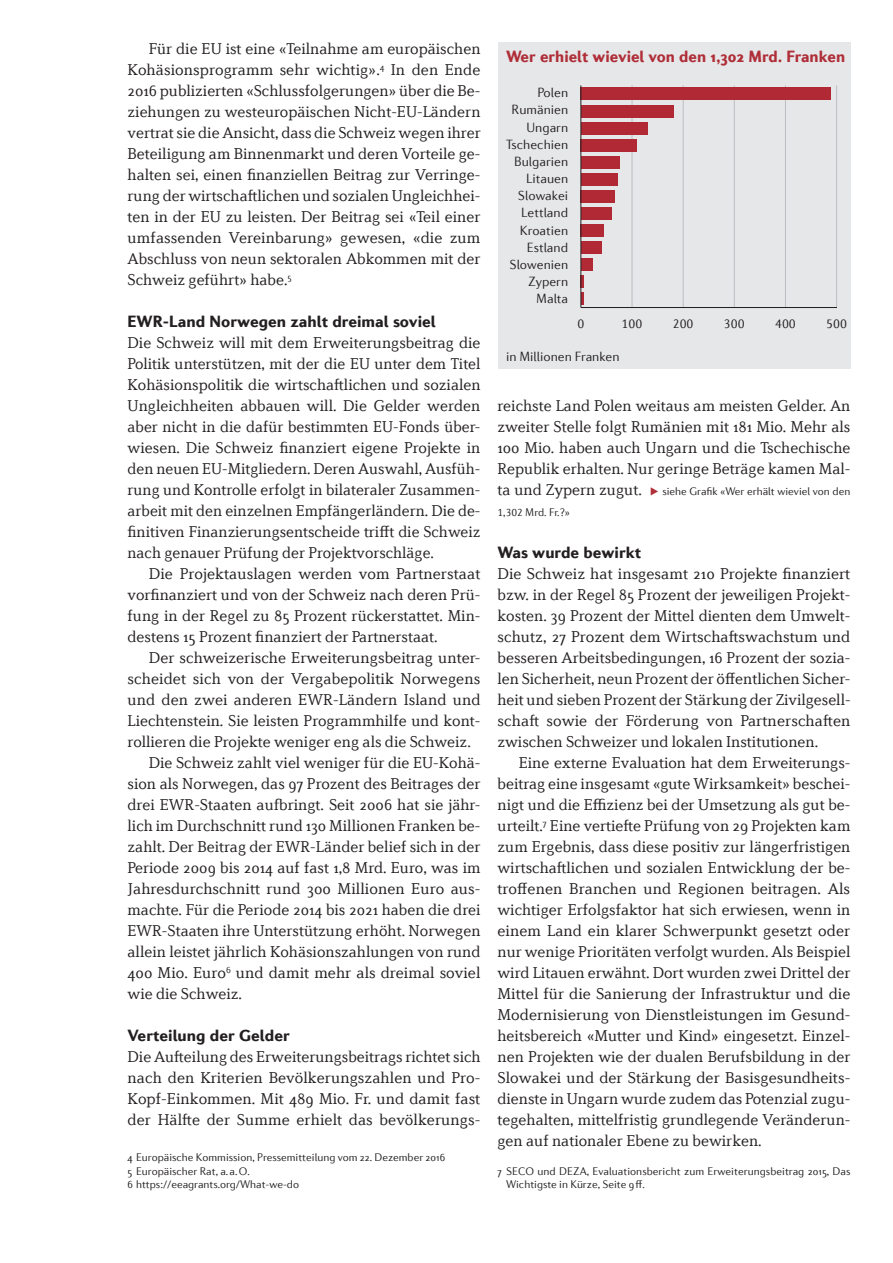
<style>
.page{position:relative;width:893px;height:1263px;background:#fff}
.page>*{position:absolute;margin:0;border:0;box-sizing:border-box;transform-origin:0 0}
.t1{font:300 16.5px/21px "Diverda Serif Com";color:#231f20;text-align:justify}
.t2{font:900 16.5px "Diverda Sans Com";color:#231f20}
.t3{font:900 16.5px "Diverda Sans Com";color:#af2e38}
.t4{font:300 13.5px/17.1px "Diverda Sans Com";color:#231f20;text-align:right}
.t5{font:300 11.25px/13.5px "Diverda Sans Com";color:#231f20}
.s1{font-family:"Diverda Serif Com";font-size:16.5px}
</style>
<div class="page">
<div style="left:497px;top:43px;width:353px;height:326px;background:#e6e7e9"></div>
<hr style="left:632px;top:85px;width:1px;height:222px;background:#bcbdc0">
<hr style="left:683px;top:85px;width:1px;height:222px;background:#bcbdc0">
<hr style="left:734px;top:85px;width:1px;height:222px;background:#bcbdc0">
<hr style="left:785px;top:85px;width:1px;height:222px;background:#bcbdc0">
<hr style="left:836px;top:85px;width:1px;height:222px;background:#bcbdc0">
<div style="left:581px;top:88px;width:250px;height:12px;background:#b12934"></div>
<div style="left:581px;top:105px;width:92px;height:12px;background:#b12934"></div>
<div style="left:581px;top:122px;width:67px;height:12px;background:#b12934"></div>
<div style="left:581px;top:139px;width:56px;height:12px;background:#b12934"></div>
<div style="left:581px;top:156px;width:39px;height:12px;background:#b12934"></div>
<div style="left:581px;top:173px;width:36px;height:12px;background:#b12934"></div>
<div style="left:581px;top:190px;width:34px;height:13px;background:#b12934"></div>
<div style="left:581px;top:207px;width:30px;height:13px;background:#b12934"></div>
<div style="left:581px;top:224px;width:23px;height:13px;background:#b12934"></div>
<div style="left:581px;top:242px;width:20px;height:12px;background:#b12934"></div>
<div style="left:581px;top:259px;width:11px;height:12px;background:#b12934"></div>
<svg style="left:581px;top:276px;width:3px;height:29px"></svg>
<hr style="left:580px;top:85px;width:1px;height:222px;background:#231f20">
<hr style="left:581px;top:307px;width:256px;height:1px;background:#231f20">
<p class="t1" style="left:128px;top:38px;width:355px;text-indent:21px">Für die EU ist eine «Teilnahme am europäischen Kohäsionsprogramm sehr wichtig».<sup>4</sup> In den Ende 2016 publizierten «Schlussfolgerungen» über die Be&shy;ziehungen zu westeuropäischen Nicht-EU-Ländern vertrat sie die Ansicht, dass die Schweiz wegen ihrer Beteiligung am Binnenmarkt und deren Vorteile ge&shy;halten sei, einen finanziellen Beitrag zur Verringe&shy;rung der wirtschaftlichen und sozialen Ungleichhei&shy;ten in der EU zu leisten. Der Beitrag sei «Teil einer umfassenden Vereinbarung» gewesen, «die zum Abschluss von neun sektoralen Abkommen mit der Schweiz geführt» habe.<sup>5</sup></p>
<p class="t2" style="left:128px;top:311px;width:310px">EWR-Land Norwegen zahlt dreimal soviel</p>
<p class="t1" style="left:128px;top:332px;width:355px">Die Schweiz will mit dem Erweiterungsbeitrag die Politik unterstützen, mit der die EU unter dem Titel Kohäsionspolitik die wirtschaftlichen und sozialen Ungleichheiten abbauen will. Die Gelder werden aber nicht in die dafür bestimmten EU-Fonds über&shy;wiesen. Die Schweiz finanziert eigene Projekte in den neuen EU-Mitgliedern. Deren Auswahl, Ausfüh&shy;rung und Kontrolle erfolgt in bilateraler Zusammen&shy;arbeit mit den einzelnen Empfängerländern. Die de&shy;finitiven Finanzierungsentscheide trifft die Schweiz nach genauer Prüfung der Projektvorschläge.</p>
<p class="t1" style="left:128px;top:563px;width:354px;text-indent:21px">Die Projektauslagen werden vom Partnerstaat vorfinanziert und von der Schweiz nach deren Prü&shy;fung in der Regel zu 85 Prozent rückerstattet. Min&shy;destens 15 Prozent finanziert der Partnerstaat.</p>
<p class="t1" style="left:149px;top:647px;width:333px">Der schweizerische Erweiterungsbeitrag unter-</p>
<p class="t1" style="left:128px;top:668px;width:354px">scheidet sich von der Vergabepolitik Norwegens</p>
<p class="t1" style="left:128px;top:689px;width:354px">und den zwei anderen EWR-Ländern Island und</p>
<p class="t1" style="left:128px;top:710px;width:354px">Liechtenstein. Sie leisten Programmhilfe und kont-</p>
<p class="t1" style="left:128px;top:731px;width:345px">rollieren die Projekte weniger eng als die Schweiz.</p>
<p class="t1" style="left:149px;top:752px;width:333px">Die Schweiz zahlt viel weniger für die EU-Kohä-</p>
<p class="t1" style="left:128px;top:773px;width:354px">sion als Norwegen, das 97 Prozent des Beitrages der</p>
<p class="t1" style="left:128px;top:794px;width:354px">drei EWR-Staaten aufbringt. Seit 2006 hat sie jähr-</p>
<p class="t1" style="left:128px;top:815px;width:354px">lich im Durchschnitt rund 130 Millionen Franken be-</p>
<p class="t1" style="left:128px;top:836px;width:354px">zahlt. Der Beitrag der EWR-Länder belief sich in der</p>
<p class="t1" style="left:128px;top:857px;width:354px">Periode 2009 bis 2014 auf fast 1,8 Mrd. Euro, was im</p>
<p class="t1" style="left:128px;top:878px;width:354px">Jahresdurchschnitt rund 300 Millionen Euro aus-</p>
<p class="t1" style="left:128px;top:899px;width:354px">machte. Für die Periode 2014 bis 2021 haben die drei</p>
<p class="t1" style="left:128px;top:920px;width:354px">EWR-Staaten ihre Unterstützung erhöht. Norwegen</p>
<p class="t1" style="left:128px;top:941px;width:354px">allein leistet jährlich Kohäsionszahlungen von rund</p>
<p class="t1" style="left:128px;top:962px;width:354px">400 Mio. Euro<sup>6</sup> und damit mehr als dreimal soviel</p>
<p class="t1" style="left:128px;top:983px;width:116px">wie die Schweiz.</p>
<p class="t2" style="left:128px;top:1025px;width:164px">Verteilung der Gelder</p>
<p class="t1" style="left:128px;top:1046px;width:355px">Die Aufteilung des Erweiterungsbeitrags richtet sich nach den Kriterien Bevölkerungszahlen und Pro-Kopf-Einkommen. Mit 489 Mio. Fr. und damit fast der Hälfte der Summe erhielt das bevölkerungs-</p>
<p class="t5" style="left:128px;top:1150px;width:319px">4 Europäische Kommission, Pressemitteilung vom 22. Dezember 2016<br>5 Europäischer Rat, a. a.O.<br>6 https://eeagrants.org/What-we-do</p>
<p class="t3" style="left:506px;top:47px;width:341px">Wer erhielt wieviel von den 1,302 Mrd. Franken</p>
<p class="t4" style="left:506px;top:84px;width:63px">Polen<br>Rumänien<br>Ungarn<br>Tschechien<br>Bulgarien<br>Litauen<br>Slowakei<br>Lettland<br>Kroatien<br>Estland<br>Slowenien<br>Zypern<br>Malta</p>
<p class="t4" style="left:577px;top:315px;width:8px">0</p>
<p class="t4" style="left:622px;top:315px;width:22px">100</p>
<p class="t4" style="left:673px;top:315px;width:22px">200</p>
<p class="t4" style="left:724px;top:315px;width:22px">300</p>
<p class="t4" style="left:775px;top:315px;width:22px">400</p>
<p class="t4" style="left:826px;top:315px;width:22px">500</p>
<p class="t4" style="left:506px;top:347px;width:115px">in Millionen Franken</p>
<p class="t1" style="left:497px;top:395px;width:354px">reichste Land Polen weitaus am meisten Gelder. An zweiter Stelle folgt Rumänien mit 181 Mio. Mehr als 100 Mio. haben auch Ungarn und die Tschechische Republik erhalten. Nur geringe Beträge kamen Mal-</p>
<p class="t5" style="left:497px;top:481px;width:354px;line-height:21px"><span class="s1">ta und Zypern zugut.</span> siehe Grafik «Wer erhält wieviel von den<br>1,302 Mrd. Fr.?»</p>
<p class="t2" style="left:497px;top:542px;width:145px">Was wurde bewirkt</p>
<p class="t1" style="left:497px;top:563px;width:355px">Die Schweiz hat insgesamt 210 Projekte finanziert bzw. in der Regel 85 Prozent der jeweiligen Projekt&shy;kosten. 39 Prozent der Mittel dienten dem Umwelt&shy;schutz, 27 Prozent dem Wirtschaftswachstum und besseren Arbeitsbedingungen, 16 Prozent der sozia&shy;len Sicherheit, neun Prozent der öffentlichen Sicher&shy;heit und sieben Prozent der Stärkung der Zivilgesell&shy;schaft sowie der Förderung von Partnerschaften zwischen Schweizer und lokalen Institutionen.</p>
<p class="t1" style="left:497px;top:752px;width:354px;text-indent:21px">Eine externe Evaluation hat dem Erweiterungs&shy;beitrag eine insgesamt «gute Wirksamkeit» beschei&shy;nigt und die Effizienz bei der Umsetzung als gut be&shy;urteilt.<sup>7</sup> Eine vertiefte Prüfung von 29 Projekten kam zum Ergebnis, dass diese positiv zur längerfristigen wirtschaftlichen und sozialen Entwicklung der be&shy;troffenen Branchen und Regionen beitragen. Als wichtiger Erfolgsfaktor hat sich erwiesen, wenn in einem Land ein klarer Schwerpunkt gesetzt oder nur wenige Prioritäten verfolgt wurden. Als Beispiel wird Litauen erwähnt. Dort wurden zwei Drittel der Mittel für die Sanierung der Infrastruktur und die Modernisierung von Dienstleistungen im Gesund&shy;heitsbereich «Mutter und Kind» eingesetzt. Einzel&shy;nen Projekten wie der dualen Berufsbildung in der Slowakei und der Stärkung der Basisgesundheits&shy;dienste in Ungarn wurde zudem das Potenzial zugu&shy;tegehalten, mittelfristig grundlegende Veränderun&shy;gen auf nationaler Ebene zu bewirken.</p>
<p class="t5" style="left:506px;top:1164px;width:346px;text-indent:-9px">7 SECO und DEZA, Evaluationsbericht zum Erweiterungsbeitrag 2015, Das<br>Wichtigste in Kürze, Seite 9ff.</p>
</div>
